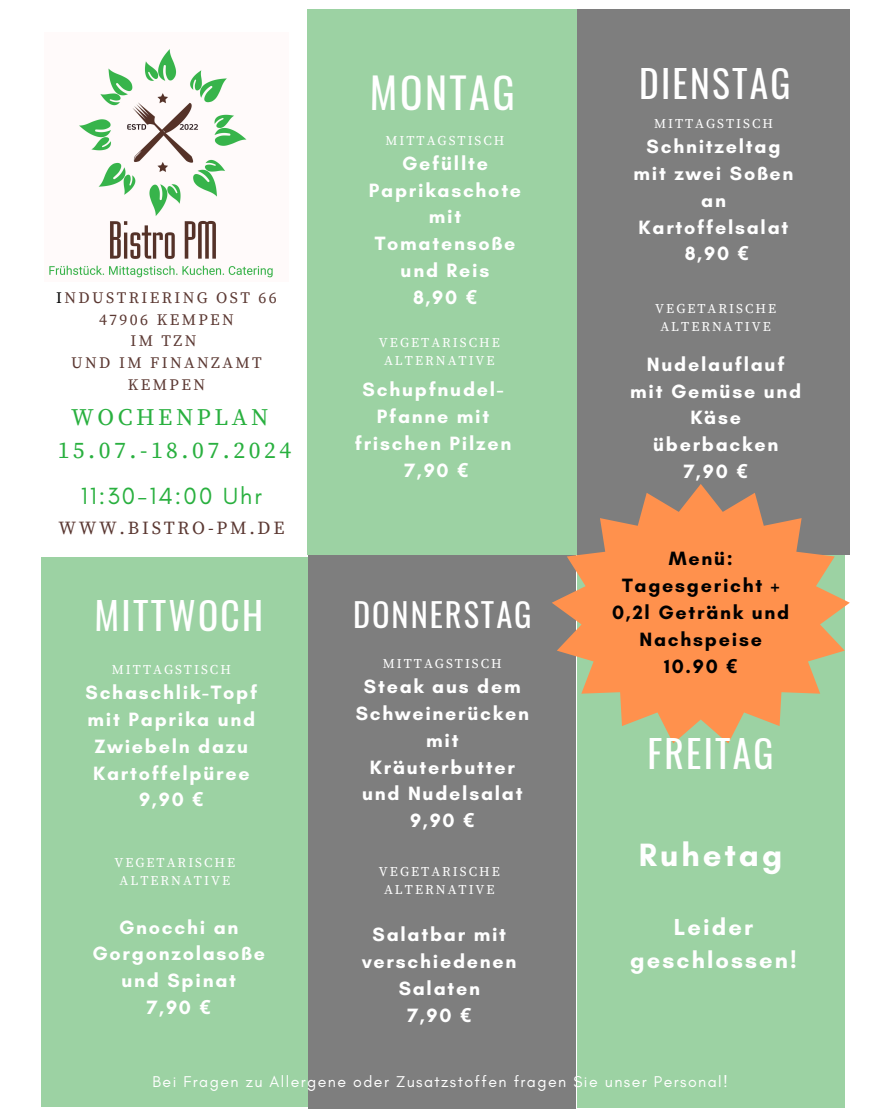
<style>
.page{position:relative;width:893px;height:1115px;background:#fff}
.page>*{position:absolute;margin:0;border:0;box-sizing:border-box;transform-origin:0 0}
.t1{font:41.7px "Oswald";letter-spacing:.06em;color:#fff}
.t2{font:37.35px "Oswald";letter-spacing:.06em;color:#fff}
.t3{font:700 32.85px "Glacial Indifference";letter-spacing:.09em;color:#fff}
.t4{font:32.4px "Oswald";letter-spacing:.06em;color:#fff}
.t5{font:23.85px "Glacial Indifference";letter-spacing:.09em;color:#29b03f}
.t6{font:23.55px/32.8px "Source Serif Pro";letter-spacing:.15em;color:#29b03f;text-align:center}
.t7{font:700 23.55px/32.8px "Glacial Indifference";letter-spacing:.09em;color:#fff;text-align:center}
.t8{font:700 19.65px/26.8px "Glacial Indifference";letter-spacing:.09em;color:#fff;text-align:center}
.t9{font:700 19.65px/27px "Glacial Indifference";letter-spacing:.09em;color:#000;text-align:center}
.t10{font:18.3px "Source Serif Pro";letter-spacing:.15em;color:#5b3832}
.t11{font:15.9px "Glacial Indifference";letter-spacing:.09em;color:#fff}
.t12{font:15.9px/21.9px "Source Serif Pro";letter-spacing:.15em;color:#5b3832;text-align:center}
.t13{font:13.35px/18.3px "Source Serif Pro";letter-spacing:.15em;color:#fff;text-align:center}
.s1{color:#000}
.s2{font-family:"Noto Sans"}
</style>
<div class="page">
<div style="left:307px;top:9px;width:272px;height:546px;background:#9cd2a3"></div>
<div style="left:577px;top:9px;width:272px;height:546px;background:#7e7e7e"></div>
<div style="left:309px;top:555px;width:266px;height:553px;background:#7e7e7e"></div>
<div style="left:577px;top:555px;width:266px;height:552px;background:#9cd2a3"></div>
<div style="left:42px;top:557px;width:265px;height:550px;background:#9cd2a3"></div>
<img style="left:49px;top:49px;width:224px;height:229px">
<svg style="left:552px;top:484px;width:297px;height:259px;fill:#ff914d"></svg>
<p class="t12" style="left:56px;top:287px;width:222px"><span class="s1">I</span>NDUSTRIERING OST 66</p>
<p class="t12" style="left:99px;top:309px;width:136px">47906 KEMPEN</p>
<p class="t12" style="left:130px;top:331px;width:67px">IM TZN</p>
<h2 class="t12" style="left:71px;top:353px;width:192px">UND IM FINANZAMT<br>KEMPEN</h2>
<p class="t6" style="left:58px;top:402px;width:235px">WOCHENPLAN<br>15.07.-18.07.2024</p>
<p class="t5" style="left:81px;top:481px;width:182px">11:30-14:00 Uhr</p>
<p class="t10" style="left:58px;top:517px;width:227px">WWW.BISTRO-PM.DE</p>
<p class="t2" style="left:94px;top:587px;width:170px">MITTWOCH</p>
<h4 class="t13" style="left:112px;top:661px;width:120px">MITTAGSTISCH</h4>
<h6 class="t8" style="left:86px;top:679px;width:173px">Schaschlik-Topf mit Paprika und<br>Zwiebeln dazu<br>Kartoffelpüree</h6>
<p class="t8" style="left:139px;top:786px;width:66px">9,90 <span class="s2">€</span></p>
<h2 class="t13" style="left:114px;top:854px;width:122px">VEGETARISCHE<br>ALTERNATIVE</h2>
<p class="t8" style="left:92px;top:913px;width:174px">Gnocchi an<br>Gorgonzolasoße</p>
<p class="t8" style="left:121px;top:967px;width:116px">und Spinat</p>
<p class="t8" style="left:147px;top:994px;width:65px">7,90 <span class="s2">€</span></p>
<p class="t1" style="left:370px;top:60px;width:146px">MONTAG</p>
<p class="t2" style="left:638px;top:54px;width:153px">DIENSTAG</p>
<p class="t13" style="left:385px;top:132px;width:120px">MITTAGSTISCH</p>
<p class="t8" style="left:368px;top:150px;width:154px">Gefüllte<br>Paprikaschote mit<br>Tomatensoße und Reis</p>
<p class="t8" style="left:413px;top:284px;width:65px">8,90 <span class="s2">€</span></p>
<h3 class="t13" style="left:379px;top:333px;width:122px">VEGETARISCHE<br>ALTERNATIVE</h3>
<p class="t8" style="left:354px;top:376px;width:158px">Schupfnudel-<br>Pfanne mit frischen Pilzen</p>
<p class="t8" style="left:404px;top:456px;width:65px">7,90 <span class="s2">€</span></p>
<p class="t4" style="left:353px;top:589px;width:180px">DONNERSTAG</p>
<p class="t13" style="left:382px;top:655px;width:120px">MITTAGSTISCH</p>
<p class="t8" style="left:355px;top:673px;width:175px">Steak aus dem<br>Schweinerücken mit<br>Kräuterbutter und Nudelsalat</p>
<p class="t8" style="left:410px;top:807px;width:66px">9,90 <span class="s2">€</span></p>
<h2 class="t13" style="left:379px;top:863px;width:122px">VEGETARISCHE<br>ALTERNATIVE</h2>
<p class="t8" style="left:362px;top:921px;width:156px">Salatbar mit verschiedenen<br>Salaten</p>
<p class="t8" style="left:407px;top:1001px;width:65px">7,90 <span class="s2">€</span></p>
<p class="t13" style="left:653px;top:115px;width:120px">MITTAGSTISCH</p>
<p class="t8" style="left:646px;top:133px;width:135px">Schnitzeltag</p>
<p class="t8" style="left:633px;top:160px;width:161px">mit zwei Soßen an<br>Kartoffelsalat</p>
<h5 class="t8" style="left:684px;top:240px;width:65px">8,90 <span class="s2">€</span></h5>
<p class="t13" style="left:655px;top:299px;width:122px">VEGETARISCHE<br>ALTERNATIVE</p>
<p class="t8" style="left:630px;top:350px;width:172px">Nudelauflauf mit Gemüse und<br>Käse überbacken</p>
<p class="t8" style="left:683px;top:458px;width:65px">7,90 <span class="s2">€</span></p>
<h1 class="t9" style="left:668px;top:545px;width:66px">Menü:</h1>
<p class="t9" style="left:612px;top:572px;width:178px">Tagesgericht +<br>0,2l Getränk und<br>Nachspeise</p>
<p class="t9" style="left:663px;top:653px;width:75px">10.90 <span class="s2">€</span></p>
<p class="t2" style="left:647px;top:725px;width:127px">FREITAG</p>
<p class="t3" style="left:638px;top:834px;width:145px">Ruhetag</p>
<p class="t7" style="left:630px;top:910px;width:168px">Leider geschlossen!</p>
<p class="t11" style="left:152px;top:1071px;width:576px">Bei Fragen zu Allergene oder Zusatzstoffen fragen Sie unser Personal!</p>
</div>
